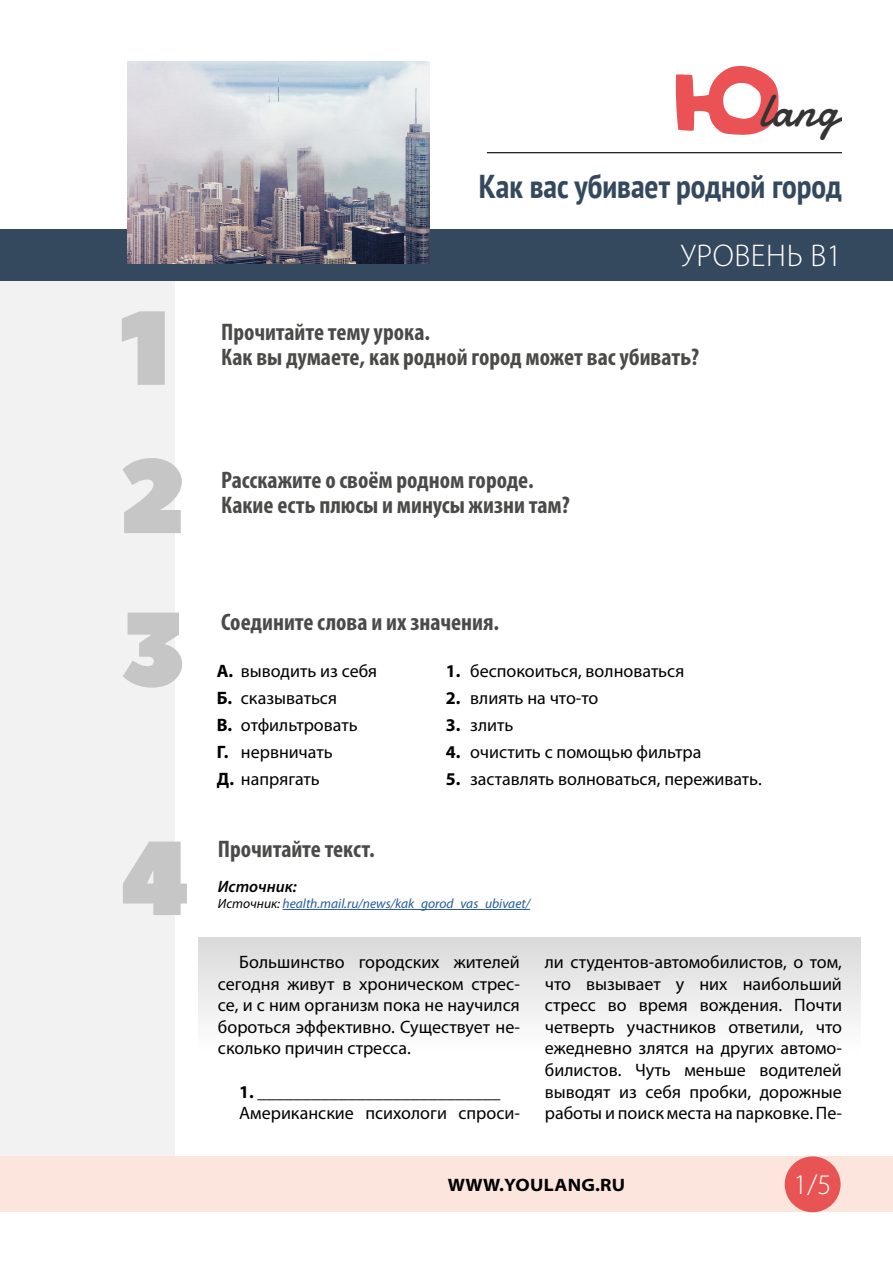
<style>
.page{position:relative;width:893px;height:1263px;background:#fff}
.page>*{position:absolute;margin:0;border:0;box-sizing:border-box;transform-origin:0 0}
.t1{font:105px/153px "Peace Sans";color:#c6c6c6}
.t2{font:48.45px "Damion";color:#353434}
.t3{font:700 condensed 33px "PT Sans";color:#35495e}
.t4{font:300 31.5px "Myriad Pro";letter-spacing:.02em;color:#fff}
.t5{font:300 28.5px "Myriad Pro";color:#fff}
.t6{font:700 condensed 24px/25.5px "Myriad Pro";color:#4a4a49}
.t7{font:18px/21.6px "Myriad Pro";color:#000}
.t8{font:700 semi-expanded 18px "Myriad Pro";letter-spacing:.02em;color:#000}
.t9{font:italic 600 16.5px "Myriad Pro";color:#000}
.t10{font:italic 13.5px "Myriad Pro";color:#275b9b}
.s1{font-weight:700}
.s2{color:#000}
</style>
<div class="page">
<div style="left:0;top:279px;width:174px;height:899px;background:#f3f2f2"></div>
<hr style="left:487px;top:152px;width:355px;height:1px;background:#000">
<svg style="left:675px;top:66px;width:104px;height:69px"></svg>
<div style="left:0;top:230px;width:893px;height:51px;background:#35495e"></div>
<img style="left:128px;top:62px;width:302px;height:201px">
<div style="left:0;top:1156px;width:893px;height:56px;background:#fce5dd"></div>
<div style="left:785px;top:1156px;width:56px;height:56px;background:#e85454;border-radius:50%"></div>
<svg style="left:123px;top:841px;width:64px;height:74px"></svg>
<hr style="left:283px;top:909px;width:247px;height:1px;background:#275b9b">
<div style="left:198px;top:937px;width:663px;height:114px;background:linear-gradient(to bottom,#d9d9d9,#fefefe)"></div>
<h1 class="t1" style="left:120px;top:275px;width:53px">1</h1>
<h1 class="t1" style="left:118px;top:423px;width:70px">2<br>3</h1>
<h2 class="t2" style="left:760px;top:77px;width:80px">lang</h2>
<h3 class="t3" style="left:479px;top:165px;width:365px">Как вас убивает родной город</h3>
<h3 class="t4" style="left:681px;top:238px;width:163px">УРОВЕНЬ В1</h3>
<h3 class="t6" style="left:221px;top:319px;width:480px">Прочитайте тему урока.<br>Как вы думаете, как родной город может вас убивать?</h3>
<h3 class="t6" style="left:221px;top:467px;width:350px">Расскажите о своём родном городе.<br>Какие есть плюсы и минусы жизни там?</h3>
<h3 class="t6" style="left:221px;top:609px;width:279px">Соедините слова и их значения.</h3>
<p class="t7" style="left:217px;top:657px;width:162px;line-height:27px"><span class="s1">А.</span> выводить из себя<br><span class="s1">Б.</span> сказываться<br><span class="s1">В.</span> отфильтровать<br><span class="s1">Г.</span> нервничать<br><span class="s1">Д.</span> напрягать</p>
<p class="t7" style="left:446px;top:659px;width:240px"><span class="s1">1.</span> беспокоиться, волноваться</p>
<p class="t7" style="left:446px;top:686px;width:154px"><span class="s1">2.</span> влиять на что-то</p>
<p class="t7" style="left:446px;top:713px;width:69px"><span class="s1">3.</span> злить</p>
<p class="t7" style="left:446px;top:740px;width:257px"><span class="s1">4.</span> очистить с помощью фильтра</p>
<p class="t7" style="left:446px;top:767px;width:317px"><span class="s1">5.</span> заставлять волноваться, переживать.</p>
<h3 class="t6" style="left:218px;top:836px;width:158px">Прочитайте текст.</h3>
<p class="t9" style="left:218px;top:877px;width:80px">Источник:</p>
<p class="t10" style="left:218px;top:895px;width:314px"><span class="s2">Источник:</span> health.mail.ru/news/kak_gorod_vas_ubivaet/</p>
<p class="t7" style="left:218px;top:951px;width:303px;text-align:justify;text-indent:21px">Большинство городских жителей сегодня живут в хроническом стрес&shy;се, и с ним организм пока не научился бороться эффективно. Существует не&shy;сколько причин стресса.</p>
<p class="t7" style="left:239px;top:1080px;width:282px"><span class="s1">1.</span> ___________________________<br>Американские психологи спроси-</p>
<p class="t7" style="left:545px;top:951px;width:299px;text-align:justify">ли студентов-автомобилистов, о том, что вызывает у них наибольший стресс во время вождения. Почти четверть участников ответили, что ежедневно злятся на других автомо&shy;билистов. Чуть меньше водителей выводят из себя пробки, дорожные работы и поиск места на парковке. Пе-</p>
<p class="t8" style="left:448px;top:1175px;width:179px">WWW.YOULANG.RU</p>
<h3 class="t5" style="left:793px;top:1169px;width:39px">1/5</h3>
</div>
